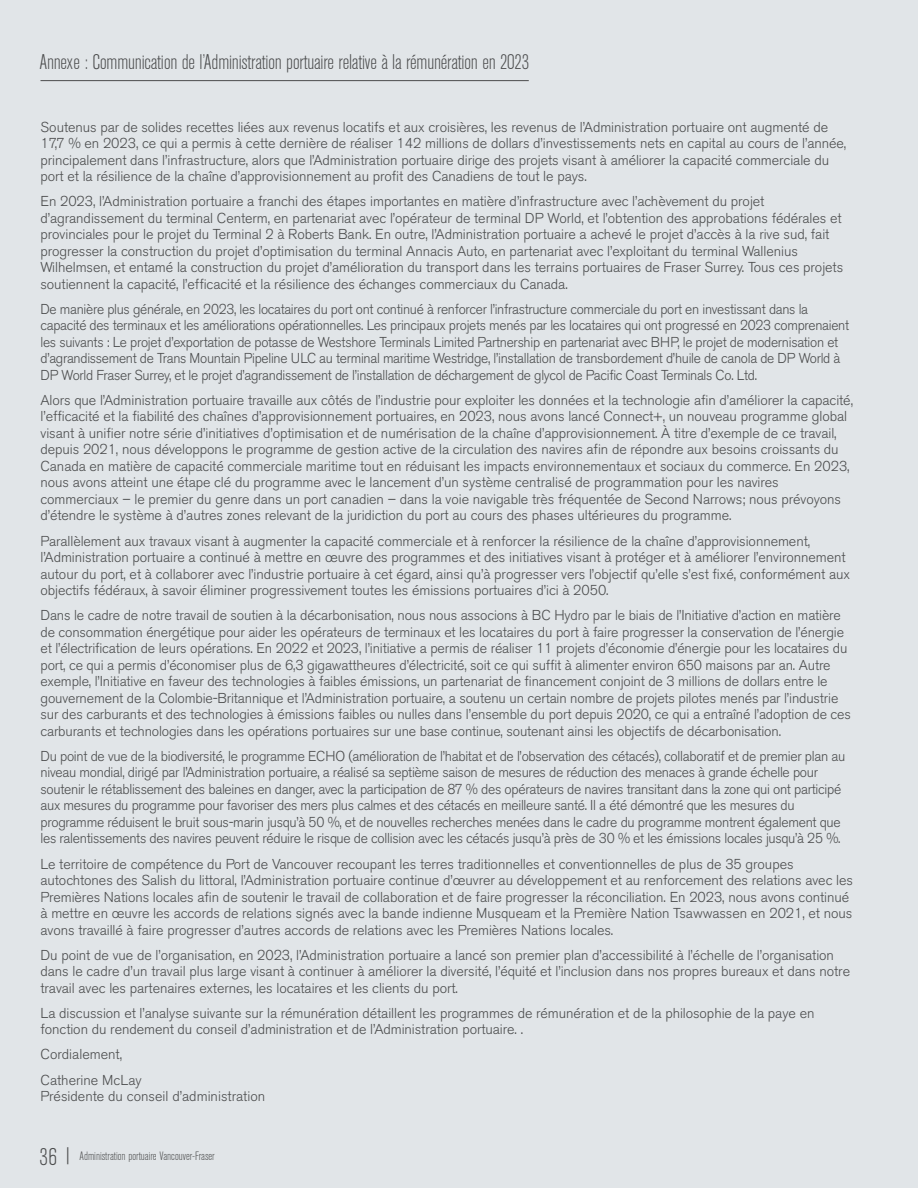
<style>
.page{position:relative;width:918px;height:1188px;background:#e1e5e8}
.page>*{position:absolute;margin:0;border:0;box-sizing:border-box;transform-origin:0 0}
.t1{font:300 condensed 24px "Akzidenz Grotesk BE";color:#4b4c4d}
.t2{font:300 condensed 21px "Akzidenz Grotesk BE";letter-spacing:-.01em;color:#4b4c4d}
.t3{font:300 14.25px/16.5px "Akzidenz Grotesk BE";letter-spacing:-.005em;color:#4b4c4d}
.t4{font:300 14.25px/16.5px "Akzidenz Grotesk BE";letter-spacing:-.005em;color:#4b4c4d;scale:.96 1}
.t5{font:300 condensed 12px "Akzidenz Grotesk BE";color:#4b4c4d}
.s1{font-size:17.1px}
</style>
<div class="page">
<hr style="left:41px;top:80px;width:488px;height:1px;background:#4b4c4d">
<h2 class="t2" style="left:39px;top:50px;width:491px">Annexe : Communication de l’Administration portuaire relative à la rémunération en 2023</h2>
<p class="t3" style="left:40px;top:119px;width:807px">Soutenus par de solides recettes liées aux revenus locatifs et aux croisières, les revenus de l’Administration portuaire ont augmenté de 17,7 % en 2023, ce qui a permis à cette dernière de réaliser 142 millions de dollars d’investissements nets en capital au cours de l’année, principalement dans l’infrastructure, alors que l’Administration portuaire dirige des projets visant à améliorer la capacité commerciale du port et la résilience de la chaîne d’approvisionnement au profit des Canadiens de tout le pays.</p>
<p class="t3" style="left:40px;top:193px;width:804px">En 2023, l’Administration portuaire a franchi des étapes importantes en matière d’infrastructure avec l’achèvement du projet d’agrandissement du terminal Centerm, en partenariat avec l’opérateur de terminal DP World, et l’obtention des approbations fédérales et provinciales pour le projet du Terminal 2 à Roberts Bank. En outre, l’Administration portuaire a achevé le projet d’accès à la rive sud, fait progresser la construction du projet d’optimisation du terminal Annacis Auto, en partenariat avec l’exploitant du terminal Wallenius Wilhelmsen, et entamé la construction du projet d’amélioration du transport dans les terrains portuaires de Fraser Surrey. Tous ces projets soutiennent la capacité, l’efficacité et la résilience des échanges commerciaux du Canada.</p>
<p class="t4" style="left:40px;top:301px;width:844px">De manière plus générale, en 2023, les locataires du port ont continué à renforcer l’infrastructure commerciale du port en investissant dans la capacité des terminaux et les améliorations opérationnelles. Les principaux projets menés par les locataires qui ont progressé en 2023 comprenaient les suivants : Le projet d’exportation de potasse de Westshore Terminals Limited Partnership en partenariat avec BHP, le projet de modernisation et d’agrandissement de Trans Mountain Pipeline ULC au terminal maritime Westridge, l’installation de transbordement d’huile de canola de DP World à DP World Fraser Surrey, et le projet d’agrandissement de l’installation de déchargement de glycol de Pacific Coast Terminals Co. Ltd.</p>
<p class="t3" style="left:40px;top:392px;width:814px">Alors que l’Administration portuaire travaille aux côtés de l’industrie pour exploiter les données et la technologie afin d’améliorer la capacité, l’efficacité et la fiabilité des chaînes d’approvisionnement portuaires, en 2023, nous avons lancé Connect+, un nouveau programme global visant à unifier notre série d’initiatives d’optimisation et de numérisation de la chaîne d’approvisionnement. À titre d’exemple de ce travail, depuis 2021, nous développons le programme de gestion active de la circulation des navires afin de répondre aux besoins croissants du Canada en matière de capacité commerciale maritime tout en réduisant les impacts environnementaux et sociaux du commerce. En 2023, nous avons atteint une étape clé du programme avec le lancement d’un système centralisé de programmation pour les navires commerciaux – le premier du genre dans un port canadien – dans la voie navigable très fréquentée de Second Narrows; nous prévoyons d’étendre le système à d’autres zones relevant de la juridiction du port au cours des phases ultérieures du programme.</p>
<p class="t3" style="left:40px;top:533px;width:811px">Parallèlement aux travaux visant à augmenter la capacité commerciale et à renforcer la résilience de la chaîne d’approvisionnement, l’Administration portuaire a continué à mettre en œuvre des programmes et des initiatives visant à protéger et à améliorer l’environnement autour du port, et à collaborer avec l’industrie portuaire à cet égard, ainsi qu’à progresser vers l’objectif qu’elle s’est fixé, conformément aux objectifs fédéraux, à savoir éliminer progressivement toutes les émissions portuaires d’ici à 2050.</p>
<p class="t3" style="left:40px;top:607px;width:812px">Dans le cadre de notre travail de soutien à la décarbonisation, nous nous associons à BC Hydro par le biais de l’Initiative d’action en matière de consommation énergétique pour aider les opérateurs de terminaux et les locataires du port à faire progresser la conservation de l’énergie et l’électrification de leurs opérations. En 2022 et 2023, l’initiative a permis de réaliser 11 projets d’économie d’énergie pour les locataires du port, ce qui a permis d’économiser plus de 6,3 gigawattheures d’électricité, soit ce qui suffit à alimenter environ 650 maisons par an. Autre exemple, l’Initiative en faveur des technologies à faibles émissions, un partenariat de financement conjoint de 3 millions de dollars entre le gouvernement de la Colombie-Britannique et l’Administration portuaire, a soutenu un certain nombre de projets pilotes menés par l’industrie sur des carburants et des technologies à émissions faibles ou nulles dans l’ensemble du port depuis 2020, ce qui a entraîné l’adoption de ces carburants et technologies dans les opérations portuaires sur une base continue, soutenant ainsi les objectifs de décarbonisation.</p>
<p class="t3" style="left:40px;top:748px;width:806px">Du point de vue de la biodiversité, le programme ECHO (amélioration de l’habitat et de l’observation des cétacés), collaboratif et de premier plan au niveau mondial, dirigé par l’Administration portuaire, a réalisé sa septième saison de mesures de réduction des menaces à grande échelle pour soutenir le rétablissement des baleines en danger, avec la participation de 87 % des opérateurs de navires transitant dans la zone qui ont participé aux mesures du programme pour favoriser des mers plus calmes et des cétacés en meilleure santé. Il a été démontré que les mesures du programme réduisent le bruit sous-marin jusqu’à 50 %, et de nouvelles recherches menées dans le cadre du programme montrent également que les ralentissements des navires peuvent réduire le risque de collision avec les cétacés jusqu’à près de 30 % et les émissions locales jusqu’à 25 %.</p>
<p class="t3" style="left:40px;top:856px;width:814px">Le territoire de compétence du Port de Vancouver recoupant les terres traditionnelles et conventionnelles de plus de 35 groupes autochtones des Salish du littoral, l’Administration portuaire continue d’œuvrer au développement et au renforcement des relations avec les Premières Nations locales afin de soutenir le travail de collaboration et de faire progresser la réconciliation. En 2023, nous avons continué à mettre en œuvre les accords de relations signés avec la bande indienne Musqueam et la Première Nation Tsawwassen en 2021, et nous avons travaillé à faire progresser d’autres accords de relations avec les Premières Nations locales.</p>
<p class="t3" style="left:40px;top:947px;width:811px">Du point de vue de l’organisation, en 2023, l’Administration portuaire a lancé son premier plan d’accessibilité à l’échelle de l’organisation dans le cadre d’un travail plus large visant à continuer à améliorer la diversité, l’équité et l’inclusion dans nos propres bureaux et dans notre travail avec les partenaires externes, les locataires et les clients du port.</p>
<p class="t3" style="left:40px;top:1005px;width:775px">La discussion et l’analyse suivante sur la rémunération détaillent les programmes de rémunération et de la philosophie de la paye en fonction du rendement du conseil d’administration et de l’Administration portuaire. .</p>
<p class="t3" style="left:40px;top:1042px;width:103px;line-height:25.2px">Cordialement,<br>Catherine McLay</p>
<p class="t3" style="left:40px;top:1088px;width:226px">Présidente du conseil d’administration</p>
<h1 class="t1" style="left:39px;top:1144px;width:19px">36</h1>
<p class="t5" style="left:65px;top:1149px;width:151px"><span class="s1">|</span> Administration portuaire Vancouver-Fraser</p>
</div>
